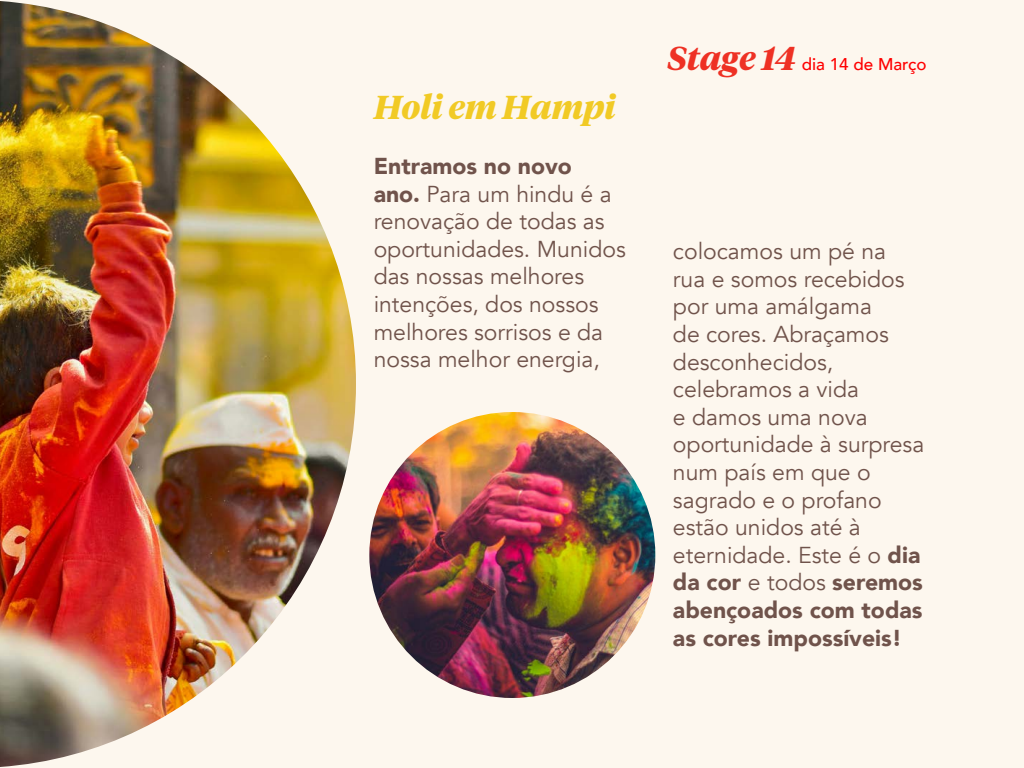
<style>
.page{position:relative;width:1024px;height:768px;background:#fdf7ee}
.page>*{position:absolute;margin:0;border:0;box-sizing:border-box;transform-origin:0 0}
.t1{font:italic 700 33px "Tiempos Headline";color:#f1ca25}
.t2{font:23px/27.6px "Avenir";color:#70534b}
.t3{font:500 17px "Avenir";color:#f00}
.s1{font-weight:900}
.s2{font-family:"Tiempos Headline";font-weight:700;font-style:italic;font-size:33px;color:#ee3124}
</style>
<div class="page">
<img style="left:369px;top:412px;width:286px;height:286px;border-radius:143px">
<img style="left:0;top:1px;width:356px;height:766px">
<h1 class="t1" style="left:374px;top:84px;width:244px">Holi em Hampi</h1>
<p class="t2" style="left:374px;top:153px;width:254px"><span class="s1">Entramos no novo<br>ano.</span> Para um hindu é a renovação de todas as oportunidades. Munidos das nossas melhores intenções, dos nossos melhores sorrisos e da nossa melhor energia,</p>
<p class="t3" style="left:667px;top:49px;width:261px"><span class="s2">Stage 14</span> dia 14 de Março</p>
<p class="t2" style="left:673px;top:238px;width:253px">colocamos um pé na<br>rua e somos recebidos por uma amálgama<br>de cores. Abraçamos desconhecidos, celebramos a vida<br>e damos uma nova oportunidade à surpresa num país em que o sagrado e o profano estão unidos até à eternidade. Este é o <span class="s1">dia da cor</span> e todos <span class="s1">seremos abençoados com todas as cores impossíveis!</span></p>
</div>
